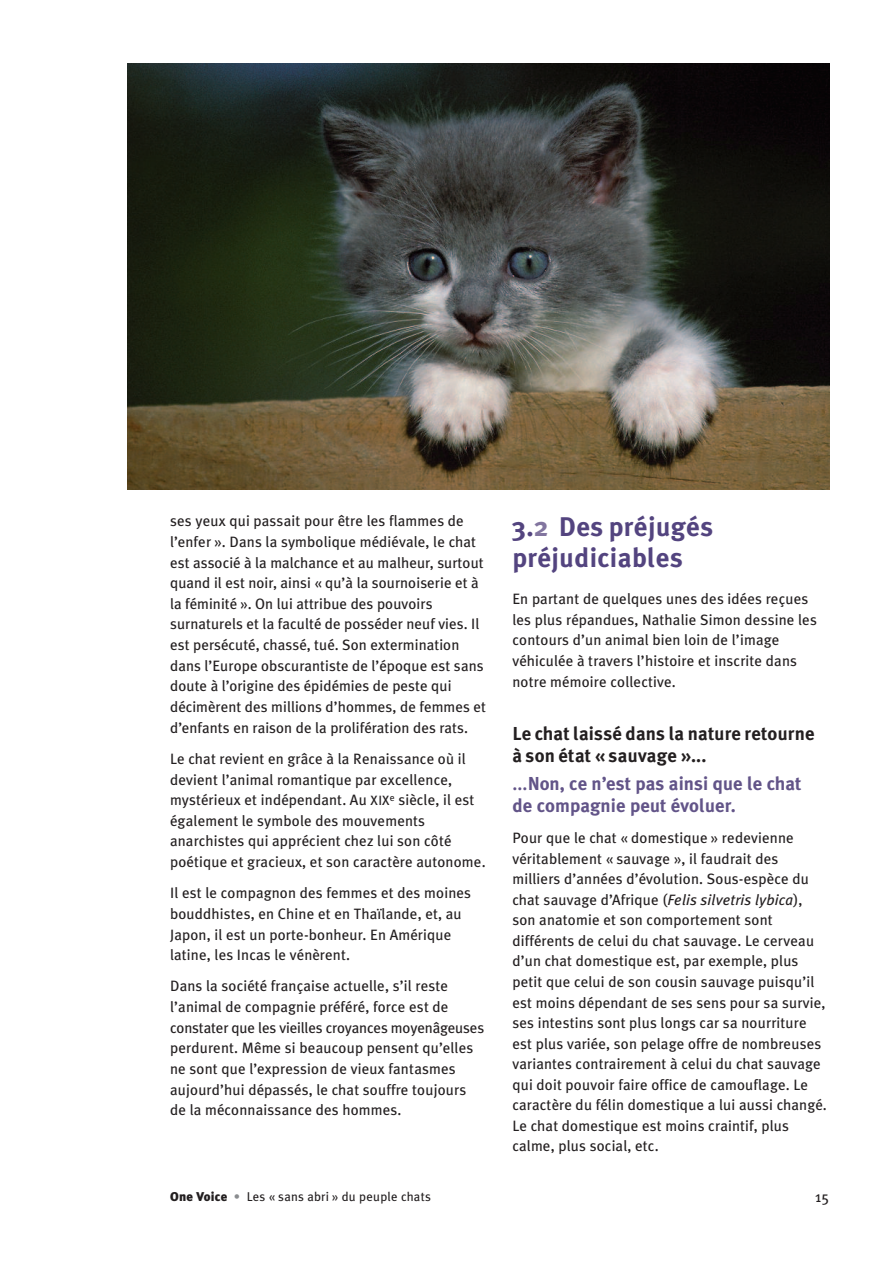
<style>
.page{position:relative;width:893px;height:1263px;background:#fff}
.page>*{position:absolute;margin:0;border:0;box-sizing:border-box;transform-origin:0 0}
.t1{font:700 27px/30.8px "Meta Plus";letter-spacing:.015em;color:#53447f}
.t2{font:700 18.75px/21.8px "Meta Plus";letter-spacing:.005em;color:#625488}
.t3{font:700 18.75px/21.8px "Meta Plus";letter-spacing:.01em;color:#231f20}
.t4{font:15px/20.7px "Meta Plus";letter-spacing:.01em;color:#231f20}
.t5{font:12.75px "Meta Plus";letter-spacing:.02em;color:#231f20}
.s1{font-size:13.5px}
.s2{color:#82759f}
.s3{font-weight:500}
.s4{font-style:italic}
.s5{font-weight:900}
.s6{font-weight:500;color:#8a8c8f}
</style>
<div class="page">
<img style="left:128px;top:64px;width:701px;height:425px">
<p class="t4" style="left:170px;top:511px;width:318px">ses yeux qui passait pour être les flammes de l’enfer ». Dans la symbolique médiévale, le chat est associé à la malchance et au malheur, surtout quand il est noir, ainsi « qu’à la sournoiserie et à la féminité ». On lui attribue des pouvoirs surnaturels et la faculté de posséder neuf vies. Il est persécuté, chassé, tué. Son extermination dans l’Europe obscurantiste de l’époque est sans doute à l’origine des épidémies de peste qui décimèrent des millions d’hommes, de femmes et d’enfants en raison de la prolifération des rats.</p>
<p class="t4" style="left:170px;top:748px;width:317px">Le chat revient en grâce à la Renaissance où il devient l’animal romantique par excellence, mystérieux et indépendant. Au <span class="s1">XIX</span><sup>e</sup> siècle, il est également le symbole des mouvements anarchistes qui apprécient chez lui son côté poétique et gracieux, et son caractère autonome.</p>
<p class="t4" style="left:170px;top:883px;width:303px">Il est le compagnon des femmes et des moines bouddhistes, en Chine et en Thaïlande, et, au Japon, il est un porte-bonheur. En Amérique latine, les Incas le vénèrent.</p>
<p class="t4" style="left:170px;top:976px;width:316px">Dans la société française actuelle, s’il reste l’animal de compagnie préféré, force est de constater que les vieilles croyances moyenâgeuses perdurent. Même si beaucoup pensent qu’elles ne sont que l’expression de vieux fantasmes aujourd’hui dépassés, le chat souffre toujours de la méconnaissance des hommes.</p>
<h1 class="t1" style="left:512px;top:511px;width:202px">3.<span class="s2">2</span> Des préjugés préjudiciables</h1>
<p class="t4" style="left:512px;top:589px;width:306px">En partant de quelques unes des idées reçues les plus répandues, Nathalie Simon dessine les contours d’un animal bien loin de l’image véhiculée à travers l’histoire et inscrite dans notre mémoire collective.</p>
<p class="t3" style="left:512px;top:723px;width:304px">Le chat laissé dans la nature retourne à son état « sauvage »...</p>
<p class="t2" style="left:512px;top:773px;width:290px"><span class="s3">...</span>Non, ce n’est pas ainsi que le chat de compagnie peut évoluer.</p>
<p class="t4" style="left:512px;top:828px;width:316px">Pour que le chat « domestique » redevienne véritablement « sauvage », il faudrait des milliers d’années d’évolution. Sous-espèce du chat sauvage d’Afrique (<span class="s4">Felis silvetris lybica</span>), son anatomie et son comportement sont différents de celui du chat sauvage. Le cerveau d’un chat domestique est, par exemple, plus petit que celui de son cousin sauvage puisqu’il est moins dépendant de ses sens pour sa survie, ses intestins sont plus longs car sa nourriture est plus variée, son pelage offre de nombreuses variantes contrairement à celui du chat sauvage qui doit pouvoir faire office de camouflage. Le caractère du félin domestique a lui aussi changé.<br>Le chat domestique est moins craintif, plus calme, plus social, etc.</p>
<p class="t5" style="left:170px;top:1189px;width:262px"><span class="s5">One Voice</span> <span class="s6">•</span> Les « sans abri » du peuple chats</p>
<p class="t4" style="left:815px;top:1187px;width:16px">15</p>
</div>
